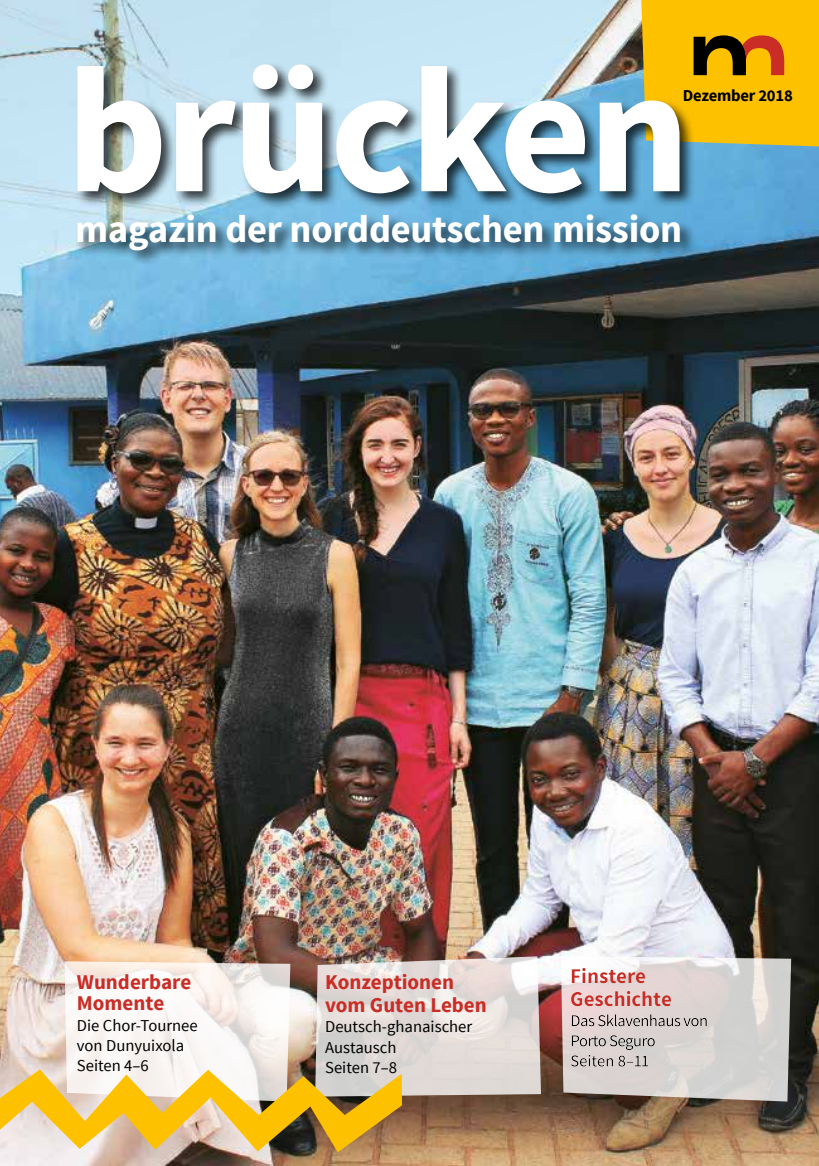
<style>
.page{position:relative;width:819px;height:1166px;background:#fff}
.page>*{position:absolute;margin:0;border:0;box-sizing:border-box;transform-origin:0 0}
.t1{font:700 178.5px "Source Sans Pro";letter-spacing:-.02em;color:#fff}
.t2{font:700 38.5px "Source Sans Pro";letter-spacing:-.005em;color:#fff}
.t3{font:700 21px/22.8px "Source Sans Pro";color:#ca2d26}
.t4{font:16.62px/20.1px "Source Sans Pro";color:#000}
.t5{font:700 16.62px "Source Sans Pro";letter-spacing:-.015em;color:#000}
</style>
<div class="page">
<img style="left:0;top:411px;width:819px;height:755px">
<svg style="left:0;top:956px;width:541px;height:196px"></svg>
<svg style="left:561px;top:956px;width:230px;height:145px;background:#c7c4c1"></svg>
<div style="left:559px;top:956px;width:165px;height:123px;background:#000;opacity:.1"></div>
<img style="left:0;top:0;width:819px;height:411px">
<svg style="left:641px;top:0;width:178px;height:146px;background:#eaaf03"></svg>
<div style="left:75px;top:62px;width:621px;height:204px;background:#000;opacity:.75"></div>
<h1 class="t1" style="left:66px;top:17px;width:626px">brücken</h1>
<h2 class="t2" style="left:75px;top:204px;width:608px">magazin der norddeutschen mission</h2>
<p class="t5" style="left:682px;top:84px;width:111px">Dezember 2018</p>
<p class="t3" style="left:77px;top:973px;width:116px;line-height:21px">Wunderbare<br>Momente</p>
<p class="t4" style="left:77px;top:1015px;width:122px">Die Chor-Tournee von Dunyuixola<br>Seiten 4–6</p>
<p class="t3" style="left:325px;top:972px;width:163px">Konzeptionen vom Guten Leben</p>
<p class="t4" style="left:325px;top:1017px;width:149px">Deutsch-ghanaischer<br>Austausch<br>Seiten 7–8</p>
<p class="t3" style="left:570px;top:965px;width:103px">Finstere<br>Geschichte</p>
</div>
